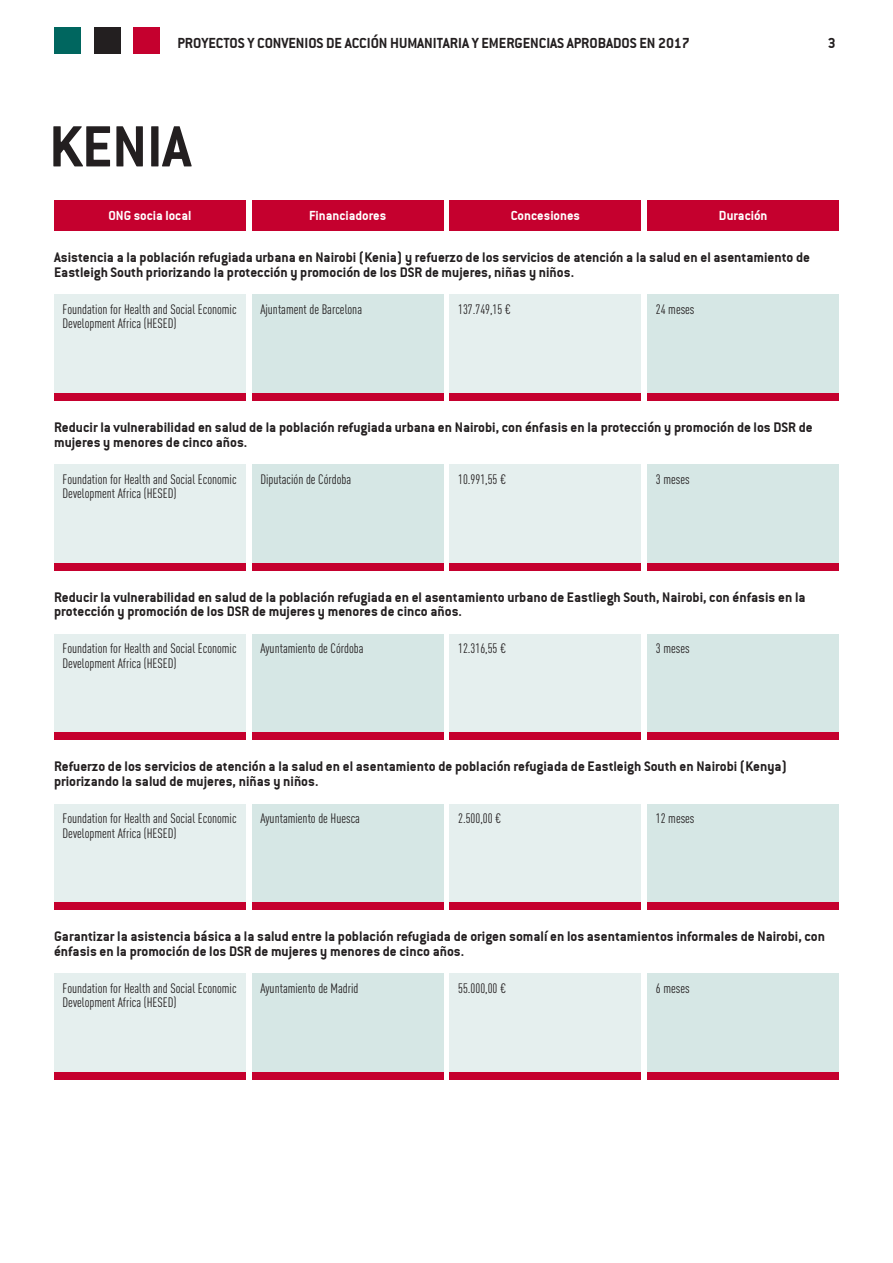
<style>
.page{position:relative;width:893px;height:1263px;background:#fff}
.page>*{position:absolute;margin:0;border:0;box-sizing:border-box;transform-origin:0 0}
.t1{font:63.75px "Conduit ITCTT Bold";letter-spacing:-.005em;color:#231f20}
.t2{font:15.75px "Conduit ITCTT Bold";letter-spacing:-.005em;color:#231f20}
.t3{font:15px/14.5px "Conduit ITCTT Bold";color:#231f20}
.t4{font:14.25px "Conduit ITCTT Bold";color:#fff}
.t5{font:13.5px "DIN Cond";color:#231f20}
</style>
<div class="page">
<div style="left:134px;top:27px;width:26px;height:27px;background:#c5002e"></div>
<div style="left:94px;top:27px;width:26px;height:27px;background:#231f20"></div>
<div style="left:54px;top:27px;width:27px;height:27px;background:#00665f"></div>
<div style="left:54px;top:200px;width:192px;height:31px;background:#c5002e"></div>
<div style="left:450px;top:200px;width:191px;height:31px;background:#c5002e"></div>
<div style="left:252px;top:200px;width:191px;height:31px;background:#c5002e"></div>
<div style="left:647px;top:200px;width:192px;height:31px;background:#c5002e"></div>
<div style="left:450px;top:295px;width:191px;height:98px;background:#e5efee"></div>
<div style="left:450px;top:393px;width:191px;height:8px;background:#c5002e"></div>
<div style="left:54px;top:295px;width:192px;height:98px;background:#e5efee"></div>
<div style="left:54px;top:393px;width:192px;height:8px;background:#c5002e"></div>
<div style="left:647px;top:295px;width:192px;height:98px;background:#d6e7e5"></div>
<div style="left:647px;top:393px;width:192px;height:8px;background:#c5002e"></div>
<div style="left:252px;top:295px;width:191px;height:98px;background:#d6e7e5"></div>
<div style="left:252px;top:393px;width:191px;height:8px;background:#c5002e"></div>
<div style="left:450px;top:634px;width:191px;height:99px;background:#e5efee"></div>
<div style="left:450px;top:733px;width:191px;height:7px;background:#c5002e"></div>
<div style="left:54px;top:634px;width:192px;height:99px;background:#e5efee"></div>
<div style="left:54px;top:733px;width:192px;height:7px;background:#c5002e"></div>
<div style="left:647px;top:634px;width:192px;height:99px;background:#d6e7e5"></div>
<div style="left:647px;top:733px;width:192px;height:7px;background:#c5002e"></div>
<div style="left:252px;top:634px;width:191px;height:99px;background:#d6e7e5"></div>
<div style="left:252px;top:733px;width:191px;height:7px;background:#c5002e"></div>
<div style="left:450px;top:974px;width:191px;height:98px;background:#e5efee"></div>
<div style="left:450px;top:1072px;width:191px;height:8px;background:#c5002e"></div>
<div style="left:54px;top:974px;width:192px;height:98px;background:#e5efee"></div>
<div style="left:54px;top:1072px;width:192px;height:8px;background:#c5002e"></div>
<div style="left:647px;top:974px;width:192px;height:98px;background:#d6e7e5"></div>
<div style="left:647px;top:1072px;width:192px;height:8px;background:#c5002e"></div>
<div style="left:252px;top:974px;width:191px;height:98px;background:#d6e7e5"></div>
<div style="left:252px;top:1072px;width:191px;height:8px;background:#c5002e"></div>
<div style="left:450px;top:464px;width:191px;height:99px;background:#e5efee"></div>
<div style="left:450px;top:563px;width:191px;height:7px;background:#c5002e"></div>
<div style="left:54px;top:464px;width:192px;height:99px;background:#e5efee"></div>
<div style="left:54px;top:563px;width:192px;height:7px;background:#c5002e"></div>
<div style="left:647px;top:464px;width:192px;height:99px;background:#d6e7e5"></div>
<div style="left:647px;top:563px;width:192px;height:7px;background:#c5002e"></div>
<div style="left:252px;top:464px;width:191px;height:99px;background:#d6e7e5"></div>
<div style="left:252px;top:563px;width:191px;height:7px;background:#c5002e"></div>
<div style="left:450px;top:804px;width:191px;height:98px;background:#e5efee"></div>
<div style="left:450px;top:902px;width:191px;height:8px;background:#c5002e"></div>
<div style="left:54px;top:804px;width:192px;height:98px;background:#e5efee"></div>
<div style="left:54px;top:902px;width:192px;height:8px;background:#c5002e"></div>
<div style="left:647px;top:804px;width:192px;height:98px;background:#d6e7e5"></div>
<div style="left:647px;top:902px;width:192px;height:8px;background:#c5002e"></div>
<div style="left:252px;top:804px;width:191px;height:98px;background:#d6e7e5"></div>
<div style="left:252px;top:902px;width:191px;height:8px;background:#c5002e"></div>
<p class="t2" style="left:177px;top:34px;width:514px">PROYECTOS Y CONVENIOS DE ACCIÓN HUMANITARIA Y EMERGENCIAS APROBADOS EN 2017</p>
<p class="t2" style="left:828px;top:34px;width:9px">3</p>
<p class="t1" style="left:49px;top:109px;width:144px">KENIA</p>
<p class="t4" style="left:108px;top:207px;width:85px">ONG socia local</p>
<p class="t4" style="left:309px;top:207px;width:79px">Financiadores</p>
<p class="t4" style="left:511px;top:207px;width:71px">Concesiones</p>
<p class="t4" style="left:719px;top:207px;width:50px">Duración</p>
<p class="t3" style="left:54px;top:250px;width:757px">Asistencia a la población refugiada urbana en Nairobi (Kenia) y refuerzo de los servicios de atención a la salud en el asentamiento de<br>Eastleigh South priorizando la protección y promoción de los DSR de mujeres, niñas y niños.</p>
<p class="t5" style="left:63px;top:301px;width:176px">Foundation for Health and Social Economic</p>
<p class="t5" style="left:458px;top:301px;width:54px">137.749,15 €</p>
<p class="t5" style="left:63px;top:316px;width:115px">Development Africa (HESED)</p>
<p class="t5" style="left:260px;top:301px;width:103px">Ajuntament de Barcelona</p>
<p class="t5" style="left:656px;top:301px;width:40px">24 meses</p>
<p class="t3" style="left:54px;top:420px;width:760px">Reducir la vulnerabilidad en salud de la población refugiada urbana en Nairobi, con énfasis en la protección y promoción de los DSR de mujeres y menores de cinco años.</p>
<p class="t5" style="left:63px;top:471px;width:176px">Foundation for Health and Social Economic</p>
<p class="t5" style="left:458px;top:471px;width:49px">10.991,55 €</p>
<p class="t5" style="left:63px;top:485px;width:115px">Development Africa (HESED)</p>
<p class="t5" style="left:260px;top:471px;width:92px">Diputación de Córdoba</p>
<p class="t5" style="left:656px;top:471px;width:35px">3 meses</p>
<p class="t3" style="left:54px;top:589px;width:753px">Reducir la vulnerabilidad en salud de la población refugiada en el asentamiento urbano de Eastliegh South, Nairobi, con énfasis en la protección y promoción de los DSR de mujeres y menores de cinco años.</p>
<p class="t5" style="left:63px;top:641px;width:176px">Foundation for Health and Social Economic</p>
<p class="t5" style="left:458px;top:641px;width:49px">12.316,55 €</p>
<p class="t5" style="left:63px;top:655px;width:115px">Development Africa (HESED)</p>
<p class="t5" style="left:260px;top:641px;width:105px">Ayuntamiento de Córdoba</p>
<p class="t5" style="left:656px;top:641px;width:35px">3 meses</p>
<p class="t3" style="left:54px;top:759px;width:734px">Refuerzo de los servicios de atención a la salud en el asentamiento de población refugiada de Eastleigh South en Nairobi (Kenya) priorizando la salud de mujeres, niñas y niños.</p>
<p class="t5" style="left:63px;top:810px;width:176px">Foundation for Health and Social Economic</p>
<p class="t5" style="left:458px;top:810px;width:45px">2.500,00 €</p>
<p class="t5" style="left:63px;top:825px;width:115px">Development Africa (HESED)</p>
<p class="t5" style="left:260px;top:810px;width:101px">Ayuntamiento de Huesca</p>
<p class="t5" style="left:656px;top:810px;width:40px">12 meses</p>
<p class="t3" style="left:54px;top:929px;width:772px">Garantizar la asistencia básica a la salud entre la población refugiada de origen somalí en los asentamientos informales de Nairobi, con énfasis en la promoción de los DSR de mujeres y menores de cinco años.</p>
<p class="t5" style="left:63px;top:980px;width:176px">Foundation for Health and Social Economic</p>
<p class="t5" style="left:458px;top:980px;width:49px">55.000,00 €</p>
<p class="t5" style="left:63px;top:995px;width:115px">Development Africa (HESED)</p>
<p class="t5" style="left:260px;top:980px;width:100px">Ayuntamiento de Madrid</p>
<p class="t5" style="left:656px;top:980px;width:35px">6 meses</p>
</div>
